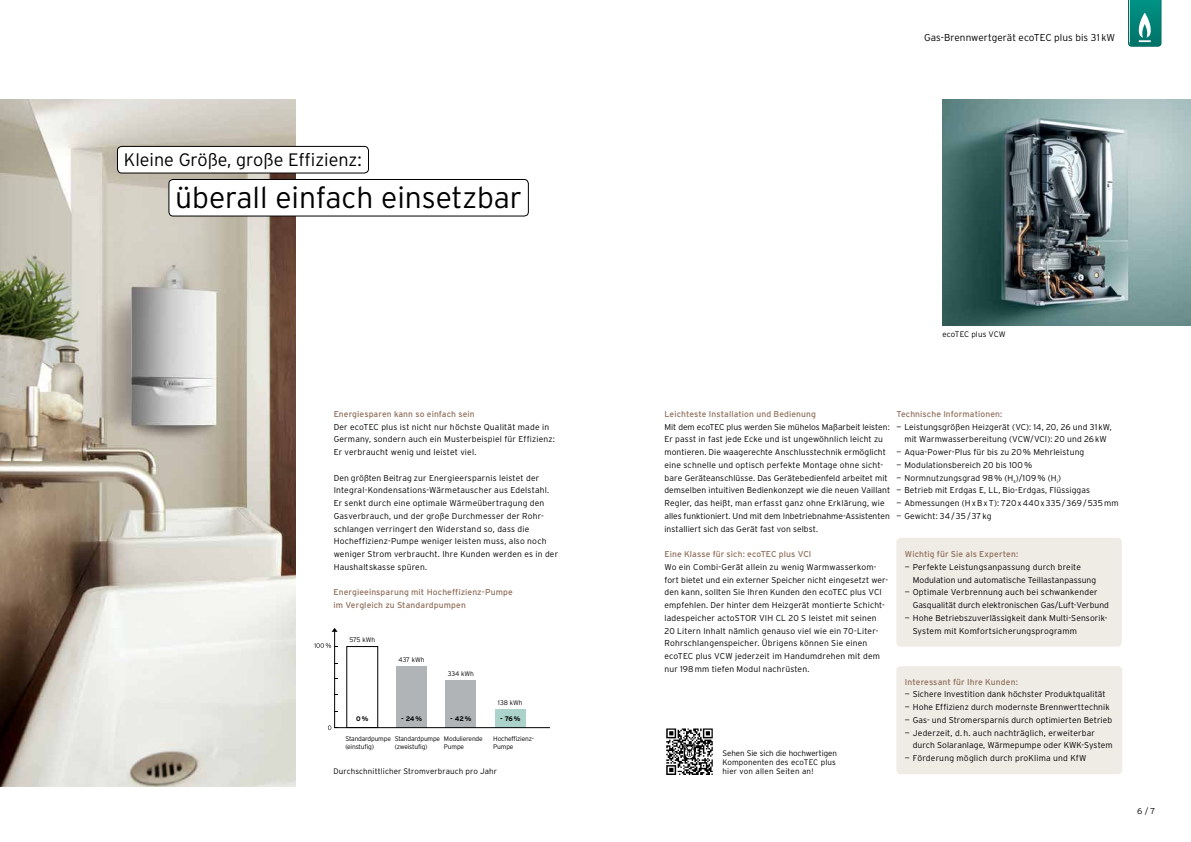
<style>
.page{position:relative;width:1191px;height:842px;background:#fff}
.page>*{position:absolute;margin:0;border:0;box-sizing:border-box;transform-origin:0 0}
.t1{font:300 30px "Interstate OT";color:#000}
.t2{font:300 18px "Interstate OT";color:#000}
.t3{font:300 10px "Interstate OT";letter-spacing:.005em;color:#000}
.t4{font:300 8.5px/12.8px "Interstate OT";letter-spacing:.015em;color:#000}
.t5{font:8.5px/12.8px "Interstate OT";letter-spacing:.01em;color:#90705b}
.t6{font:300 8px/9px "Interstate OT";letter-spacing:.01em;color:#000}
.t7{font:300 6.6px/8px "Interstate OT";letter-spacing:-.025em;color:#000}
.t8{font:700 6.6px "Interstate OT";color:#000}
</style>
<div class="page">
<img style="left:942px;top:100px;width:249px;height:225px">
<svg style="left:314px;top:628px;width:236px;height:102px"></svg>
<img style="left:0;top:99px;width:295px;height:688px">
<div style="left:169px;top:179px;width:359px;height:37px;background:#fff;border-radius:4px"></div>
<div style="left:169px;top:179px;width:359px;height:37px;border:1px solid #000;border-radius:4px"></div>
<div style="left:117px;top:146px;width:251px;height:27px;background:#fff;border-radius:4px"></div>
<div style="left:117px;top:146px;width:252px;height:27px;border:1px solid #000;border-radius:4px"></div>
<svg style="left:1128px;top:0;width:33px;height:47px"></svg>
<div style="left:896px;top:538px;width:225px;height:109px;background:#efebe5;border-radius:4px"></div>
<div style="left:896px;top:666px;width:226px;height:108px;background:#efebe5;border-radius:4px"></div>
<img style="left:667px;top:729px;width:45px;height:45px">
<h2 class="t2" style="left:124px;top:149px;width:239px">Kleine Größe, große Effizienz:</h2>
<h1 class="t1" style="left:175px;top:181px;width:348px">überall einfach einsetzbar</h1>
<p class="t5" style="left:334px;top:407px;width:142px">Energiesparen kann so einfach sein</p>
<p class="t4" style="left:334px;top:420px;width:223px">Der ecoTEC plus ist nicht nur höchste Qualität made in<br>Germany, sondern auch ein Musterbeispiel für Effizienz:<br>Er verbraucht wenig und leistet viel.</p>
<p class="t4" style="left:334px;top:471px;width:226px">Den größten Beitrag zur Energieersparnis leistet der Integral-Kondensations-Wärmetauscher aus Edelstahl.<br>Er senkt durch eine optimale Wärmeübertragung den Gasverbrauch, und der große Durchmesser der Rohr&shy;schlangen verringert den Widerstand so, dass die Hocheffizienz-Pumpe weniger leisten muss, also noch weniger Strom verbraucht. Ihre Kunden werden es in der Haushaltskasse spüren.</p>
<p class="t5" style="left:333px;top:586px;width:181px">Energieeinsparung mit Hocheffizienz-Pumpe im Vergleich zu Standardpumpen</p>
<p class="t7" style="left:349px;top:635px;width:27px">575 kWh</p>
<p class="t7" style="left:399px;top:655px;width:27px">437 kWh</p>
<p class="t7" style="left:448px;top:669px;width:28px">334 kWh</p>
<p class="t7" style="left:498px;top:698px;width:26px">138 kWh</p>
<p class="t8" style="left:500px;top:715px;width:22px">- 76%</p>
<p class="t8" style="left:401px;top:714px;width:22px">- 24%</p>
<p class="t8" style="left:450px;top:715px;width:23px">- 42%</p>
<p class="t8" style="left:356px;top:715px;width:14px">0 %</p>
<p class="t7" style="left:345px;top:734px;width:47px">Standardpumpe (einstufig)</p>
<p class="t7" style="left:395px;top:734px;width:47px">Standardpumpe (zweistufig)</p>
<p class="t7" style="left:444px;top:734px;width:40px">Modulierende<br>Pumpe</p>
<p class="t7" style="left:493px;top:734px;width:42px">Hocheffizienz-<br>Pumpe</p>
<p class="t6" style="left:333px;top:767px;width:165px">Durchschnittlicher Stromverbrauch pro Jahr</p>
<p class="t3" style="left:924px;top:31px;width:192px">Gas-Brennwertgerät ecoTEC plus bis 31 kW</p>
<p class="t6" style="left:942px;top:330px;width:65px">ecoTEC plus VCW</p>
<p class="t5" style="left:664px;top:407px;width:153px">Leichteste Installation und Bedienung</p>
<p class="t4" style="left:664px;top:420px;width:227px">Mit dem ecoTEC plus werden Sie mühelos Maßarbeit leisten:<br>Er passt in fast jede Ecke und ist ungewöhnlich leicht zu montieren. Die waagerechte Anschlusstechnik ermöglicht eine schnelle und optisch perfekte Montage ohne sicht&shy;bare Geräteanschlüsse. Das Gerätebedienfeld arbeitet mit demselben intuitiven Bedienkonzept wie die neuen Vaillant Regler, das heißt, man erfasst ganz ohne Erklärung, wie alles funktioniert. Und mit dem Inbetriebnahme-Assistenten installiert sich das Gerät fast von selbst.</p>
<p class="t5" style="left:664px;top:548px;width:149px">Eine Klasse für sich: ecoTEC plus VCI</p>
<p class="t4" style="left:664px;top:560px;width:225px">Wo ein Combi-Gerät allein zu wenig Warmwasserkom&shy;fort bietet und ein externer Speicher nicht eingesetzt wer&shy;den kann, sollten Sie Ihren Kunden den ecoTEC plus VCI empfehlen. Der hinter dem Heizgerät montierte Schicht&shy;ladespeicher actoSTOR VIH CL 20 S leistet mit seinen 20 Litern Inhalt nämlich genauso viel wie ein 70-Liter-Rohrschlangenspeicher. Übrigens können Sie einen ecoTEC plus VCW jederzeit im Handumdrehen mit dem nur 198mm tiefen Modul nachrüsten.</p>
<p class="t5" style="left:896px;top:407px;width:107px">Technische Informationen:</p>
<p class="t4" style="left:896px;top:420px;width:217px;text-align:center">— Leistungsgrößen Heizgerät (VC): 14, 20, 26 und 31kW, mit Warmwasserbereitung (VCW/VCI): 20 und 26kW</p>
<p class="t4" style="left:896px;top:446px;width:189px">— Aqua-Power-Plus für bis zu 20% Mehrleistung</p>
<p class="t4" style="left:896px;top:458px;width:137px">— Modulationsbereich 20 bis 100%</p>
<p class="t4" style="left:896px;top:471px;width:166px">— Normnutzungsgrad 98% (H<sub>s</sub>)/109% (H<sub>i</sub>)</p>
<p class="t4" style="left:896px;top:484px;width:195px">— Betrieb mit Erdgas E, LL, Bio-Erdgas, Flüssiggas</p>
<p class="t4" style="left:896px;top:497px;width:224px">— Abmessungen (HxBxT): 720x440x335/369/535mm</p>
<p class="t4" style="left:896px;top:509px;width:96px">— Gewicht: 34/35/37kg</p>
<p class="t5" style="left:905px;top:548px;width:115px">Wichtig für Sie als Experten:</p>
<p class="t4" style="left:912px;top:560px;width:185px;text-indent:-8px">— Perfekte Leistungsanpassung durch breite<br>Modulation und automatische Teillastanpassung</p>
<p class="t4" style="left:912px;top:586px;width:198px;text-indent:-8px">— Optimale Verbrennung auch bei schwankender<br>Gasqualität durch elektronischen Gas/Luft-Verbund</p>
<p class="t4" style="left:912px;top:611px;width:196px;text-indent:-8px">— Hohe Betriebszuverlässigkeit dank Multi-Sensorik-<br>System mit Komfortsicherungsprogramm</p>
<p class="t6" style="left:722px;top:749px;width:116px">Sehen Sie sich die hochwertigen<br>Komponenten des ecoTEC plus hier von allen Seiten an!</p>
<p class="t5" style="left:905px;top:675px;width:114px">Interessant für Ihre Kunden:</p>
<p class="t4" style="left:905px;top:688px;width:202px">— Sichere Investition dank höchster Produktqualität</p>
<p class="t4" style="left:905px;top:701px;width:206px">— Hohe Effizienz durch modernste Brennwerttechnik</p>
<p class="t4" style="left:905px;top:713px;width:209px">— Gas- und Stromersparnis durch optimierten Betrieb</p>
<p class="t4" style="left:912px;top:726px;width:201px;text-indent:-8px">— Jederzeit, d. h. auch nachträglich, erweiterbar durch Solaranlage, Wärmepumpe oder KWK-System</p>
<p class="t4" style="left:905px;top:752px;width:183px">— Förderung möglich durch proKlima und KfW</p>
<p class="t4" style="left:1137px;top:804px;width:19px">6 / 7</p>
</div>
